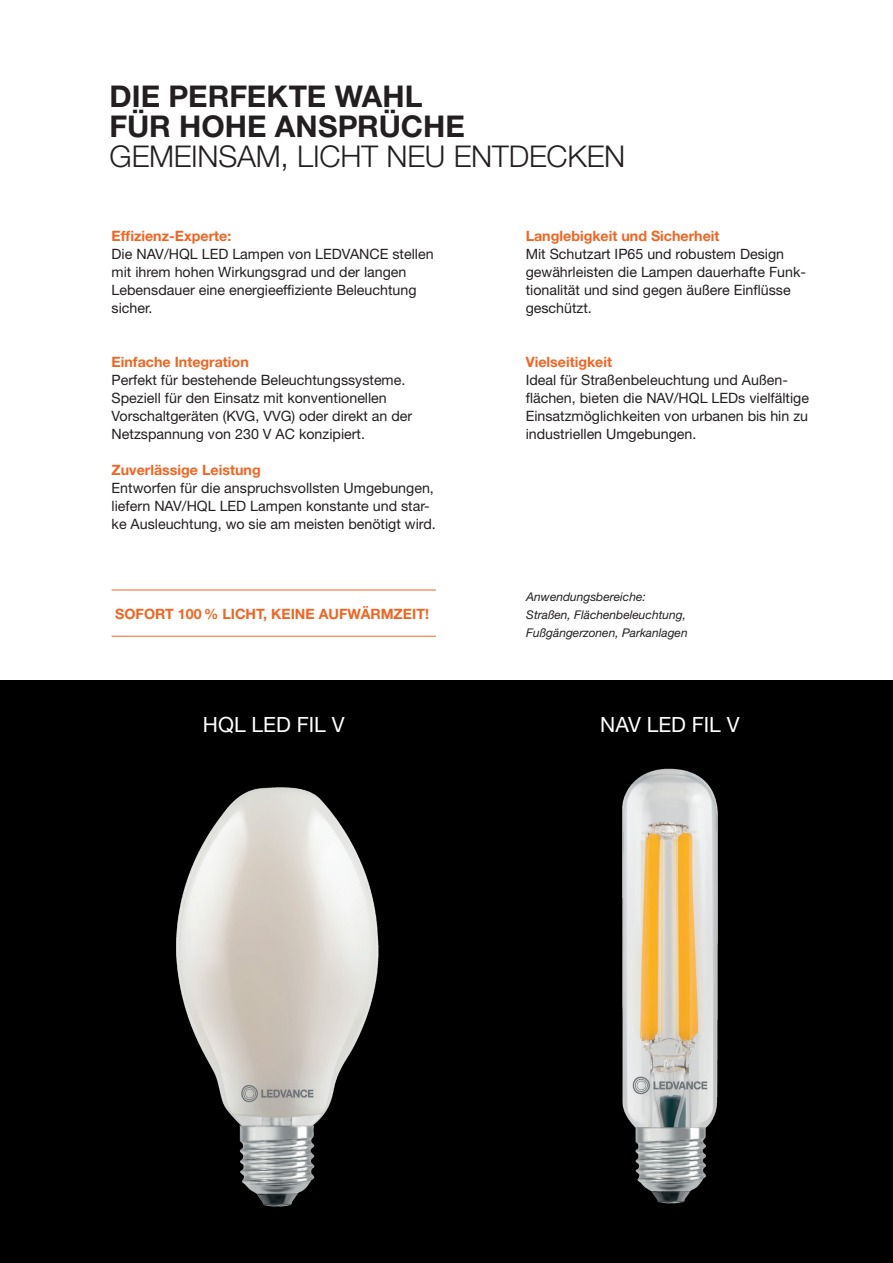
<style>
.page{position:relative;width:893px;height:1263px;background:#fff}
.page>*{position:absolute;margin:0;border:0;box-sizing:border-box;transform-origin:0 0}
.t1{font:700 30px "Helvetica Neue LT Std";color:#231f20}
.t2{font:300 30px "Helvetica Neue LT Std";letter-spacing:-.005em;color:#231f20}
.Lead_In_Text_14__18_5{font:21px "Helvetica Neue LT Std";color:#fff}
.Copy_Text_9_5___12_black{font:14.25px/18px "Helvetica Neue LT Std";color:#231f20}
.Head_Copy_Orange{font:700 14.25px "Helvetica Neue LT Std";color:#f36421}
.Fusszeilen{font:italic 12px/18px "Helvetica Neue LT Std";color:#231f20}
</style>
<div class="page">
<div style="left:0;top:680px;width:893px;height:583px;background:#000"></div>
<img style="left:622px;top:768px;width:96px;height:436px">
<hr style="left:112px;top:590px;width:324px;height:1px;background:#f36421">
<hr style="left:112px;top:636px;width:324px;height:1px;background:#f36421">
<img style="left:176px;top:787px;width:203px;height:420px">
<p class="t1" style="left:109px;top:78px;width:315px">DIE PERFEKTE WAHL</p>
<p class="t1" style="left:109px;top:108px;width:357px">FÜR HOHE ANSPRÜCHE</p>
<p class="t2" style="left:109px;top:138px;width:517px">GEMEINSAM, LICHT NEU ENTDECKEN</p>
<p class="Head_Copy_Orange" style="left:112px;top:227px;width:121px">Effizienz-Experte:</p>
<p class="Copy_Text_9_5___12_black" style="left:112px;top:244px;width:324px">Die NAV/HQL LED Lampen von LEDVANCE stellen mit ihrem hohen Wirkungsgrad und der langen Lebensdauer eine energieeffiziente Beleuchtung sicher.</p>
<p class="Head_Copy_Orange" style="left:112px;top:353px;width:139px">Einfache Integration</p>
<p class="Copy_Text_9_5___12_black" style="left:112px;top:370px;width:302px">Perfekt für bestehende Beleuchtungssysteme.<br>Speziell für den Einsatz mit konventionellen Vorschaltgeräten (KVG, VVG) oder direkt an der Netzspannung von 230 V AC konzipiert.</p>
<p class="Head_Copy_Orange" style="left:112px;top:461px;width:151px">Zuverlässige Leistung</p>
<p class="Copy_Text_9_5___12_black" style="left:112px;top:478px;width:326px">Entworfen für die anspruchsvollsten Umgebungen, liefern NAV/HQL LED Lampen konstante und star&shy;ke Ausleuchtung, wo sie am meisten benötigt wird.</p>
<p class="Head_Copy_Orange" style="left:115px;top:605px;width:315px">SOFORT 100 % LICHT, KEINE AUFWÄRMZEIT!</p>
<p class="Head_Copy_Orange" style="left:526px;top:227px;width:195px">Langlebigkeit und Sicherheit</p>
<p class="Copy_Text_9_5___12_black" style="left:526px;top:244px;width:282px">Mit Schutzart IP65 und robustem Design gewährleisten die Lampen dauerhafte Funk&shy;tionalität und sind gegen äußere Einflüsse geschützt.</p>
<p class="Head_Copy_Orange" style="left:526px;top:353px;width:88px">Vielseitigkeit</p>
<p class="Copy_Text_9_5___12_black" style="left:526px;top:370px;width:285px">Ideal für Straßenbeleuchtung und Außen&shy;flächen, bieten die NAV/HQL LEDs vielfältige Einsatzmöglichkeiten von urbanen bis hin zu industriellen Umgebungen.</p>
<p class="Fusszeilen" style="left:526px;top:587px;width:161px">Anwendungsbereiche:<br>Straßen, Flächenbeleuchtung,</p>
<p class="Fusszeilen" style="left:526px;top:623px;width:163px">Fußgängerzonen, Parkanlagen</p>
<p class="Lead_In_Text_14__18_5" style="left:203px;top:712px;width:143px">HQL LED FIL V</p>
<p class="Lead_In_Text_14__18_5" style="left:600px;top:712px;width:141px">NAV LED FIL V</p>
</div>
